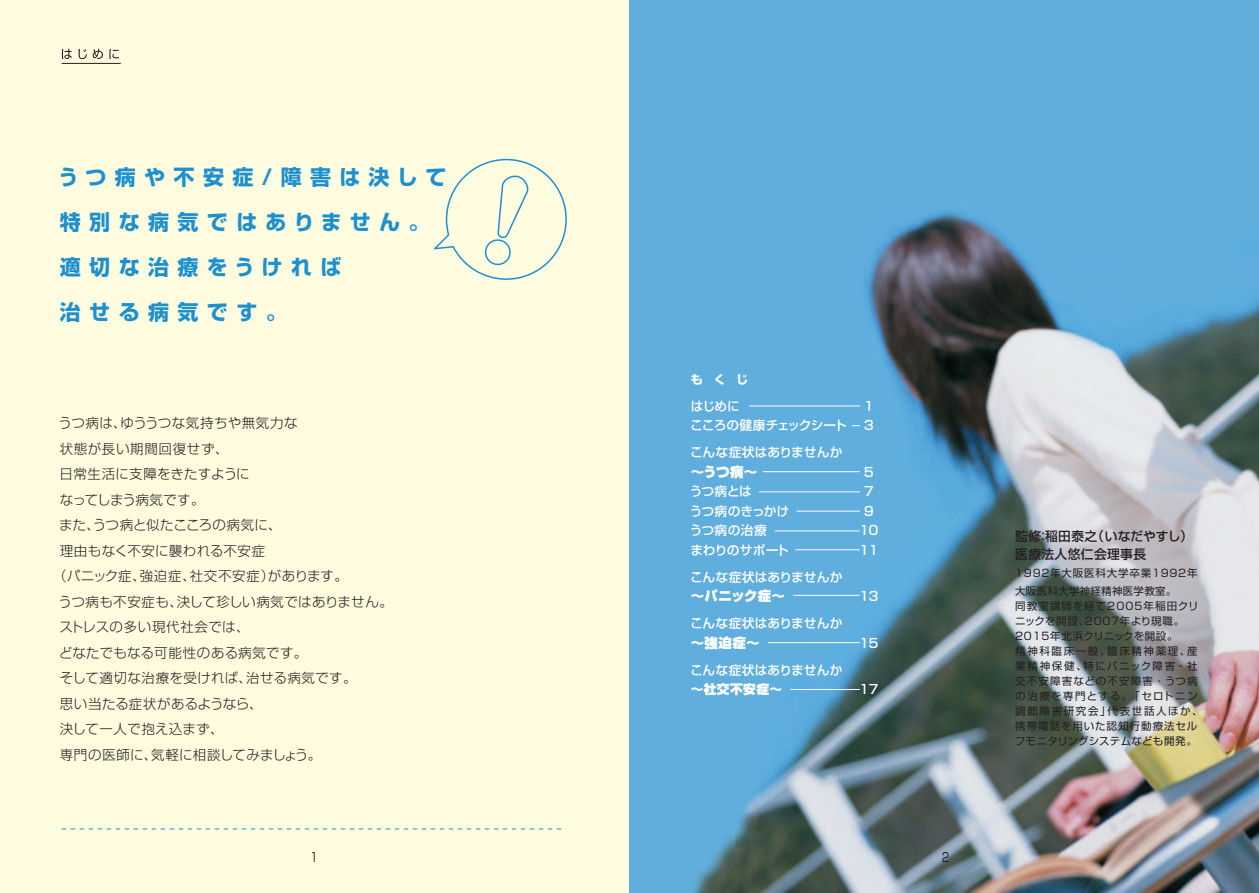
<style>
.page{position:relative;width:1259px;height:893px;background:#fff}
.page>*{position:absolute;margin:0;border:0;box-sizing:border-box;transform-origin:0 0}
.t1{font:700 21px/45px "Shin Go Pro";letter-spacing:.4em;color:#1d90d0}
.t2{font:300 13.5px "Shin Go Pro";letter-spacing:.025em;color:#231f20}
.t3{font:300 13.5px "Shin Go Pro";letter-spacing:-.005em;color:#231f20}
.t4{font:900 13.5px "Shin Go Pro";letter-spacing:.02em;color:#fff}
.t5{font:300 13.5px "Shin Go Pro";letter-spacing:.005em;color:#231f20}
.t6{font:300 13.5px "Shin Go Pro";letter-spacing:.05em;color:#231f20}
.t7{font:300 13.5px "Shin Go Pro";letter-spacing:-.06em;color:#231f20}
.t8{font:500 12.75px "Shin Go Pro";letter-spacing:.02em;color:#fff}
.t9{font:500 12.75px/19.5px "Shin Go Pro";letter-spacing:-.005em;color:#fff}
.t10{font:500 12.75px/18px "Shin Go Pro";letter-spacing:.03em;color:#231f20}
.t11{font:500 12.75px/19.5px "Shin Go Pro";letter-spacing:-.065em;color:#fff}
.t12{font:900 12.75px "Shin Go Pro";letter-spacing:.03em;color:#fff}
.t13{font:700 12px "Shin Go Pro";color:#fff}
.t14{font:10.5px/15px "Shin Go Pro";letter-spacing:.1em;color:#231f20}
.t15{font:10.5px/18px "Shin Go Pro";letter-spacing:.075em;color:#231f20}
</style>
<div class="page">
<div style="left:0;top:0;width:629px;height:893px;background:#fffce0"></div>
<img style="left:629px;top:0;width:630px;height:893px">
<svg style="left:62px;top:829px;width:500px;height:1px"></svg>
<svg style="left:312px;top:852px;width:3px;height:10px"></svg>
<svg style="left:942px;top:852px;width:6px;height:10px"></svg>
<svg style="left:62px;top:49px;width:10px;height:10px"></svg>
<svg style="left:79px;top:49px;width:8px;height:10px"></svg>
<svg style="left:93px;top:49px;width:10px;height:10px"></svg>
<svg style="left:109px;top:49px;width:10px;height:10px"></svg>
<hr style="left:62px;top:63px;width:59px;height:1px;background:#231f20">
<svg style="left:434px;top:158px;width:133px;height:122px"></svg>
<hr style="left:749px;top:406px;width:110px;height:1px;background:#fff">
<hr style="left:763px;top:471px;width:96px;height:1px;background:#fff">
<hr style="left:759px;top:492px;width:100px;height:1px;background:#fff">
<hr style="left:796px;top:511px;width:63px;height:1px;background:#fff">
<hr style="left:774px;top:531px;width:85px;height:1px;background:#fff">
<hr style="left:795px;top:549px;width:64px;height:1px;background:#fff">
<hr style="left:793px;top:595px;width:66px;height:1px;background:#fff">
<hr style="left:768px;top:642px;width:91px;height:1px;background:#fff">
<hr style="left:790px;top:689px;width:69px;height:1px;background:#fff">
<h1 class="t1" style="left:58px;top:152px;width:390px">うつ病や不安症/障害は決して特別な病気ではありません。適切な治療をうければ<br>治せる病気です。</h1>
<p class="t2" style="left:59px;top:412px;width:241px">うつ病は、ゆううつな気持ちや無気力な</p>
<p class="t6" style="left:60px;top:438px;width:170px">状態が長い期間回復せず、</p>
<p class="t2" style="left:60px;top:463px;width:191px">日常生活に支障をきたすように</p>
<p class="t7" style="left:60px;top:489px;width:146px">なってしまう病気です。</p>
<p class="t3" style="left:59px;top:514px;width:224px">また、うつ病と似たこころの病気に、</p>
<p class="t2" style="left:60px;top:540px;width:207px">理由もなく不安に襲われる不安症</p>
<p class="t2" style="left:53px;top:565px;width:296px">（パニック症、強迫症、社交不安症）があります。</p>
<p class="t2" style="left:59px;top:591px;width:336px">うつ病も不安症も、決して珍しい病気ではありません。</p>
<p class="t2" style="left:60px;top:616px;width:192px">ストレスの多い現代社会では、</p>
<p class="t2" style="left:59px;top:642px;width:250px">どなたでもなる可能性のある病気です。</p>
<p class="t2" style="left:60px;top:667px;width:298px">そして適切な治療を受ければ、治せる病気です。</p>
<p class="t5" style="left:60px;top:693px;width:204px">思い当たる症状があるようなら、</p>
<p class="t2" style="left:60px;top:718px;width:165px">決して一人で抱え込まず、</p>
<p class="t2" style="left:60px;top:744px;width:263px">専門の医師に、気軽に相談してみましょう。</p>
<p class="t13" style="left:691px;top:370px;width:59px">も　く　じ</p>
<p class="t11" style="left:690px;top:395px;width:158px">はじめに<br>こころの健康チェックシート</p>
<p class="t8" style="left:690px;top:442px;width:154px">こんな症状はありませんか</p>
<p class="t4" style="left:691px;top:461px;width:68px">～うつ病～</p>
<p class="t9" style="left:690px;top:480px;width:101px">うつ病とは<br>うつ病のきっかけうつ病の治療<br>まわりのサポート</p>
<p class="t8" style="left:690px;top:567px;width:154px">こんな症状はありませんか</p>
<p class="t4" style="left:691px;top:586px;width:96px">～パニック症～</p>
<p class="t8" style="left:690px;top:613px;width:154px">こんな症状はありませんか</p>
<p class="t4" style="left:691px;top:632px;width:70px">～強迫症～</p>
<p class="t8" style="left:690px;top:660px;width:154px">こんな症状はありませんか</p>
<p class="t12" style="left:691px;top:679px;width:93px">～社交不安症～</p>
<p class="t9" style="left:862px;top:395px;width:14px">１<br>３</p>
<p class="t9" style="left:857px;top:461px;width:24px;text-align:center">５<br>７<br>９<br>１０<br>１１</p>
<p class="t9" style="left:857px;top:585px;width:24px">１３</p>
<p class="t9" style="left:857px;top:632px;width:24px">１５</p>
<p class="t9" style="left:857px;top:678px;width:24px">１７</p>
<p class="t10" style="left:1015px;top:525px;width:179px">監修：稲田泰之（いなだやすし）医療法人悠仁会理事長</p>
<p class="t15" style="left:1015px;top:562px;width:184px">1992年大阪医科大学卒業1992年大阪医科大学神経精神医学教室。</p>
<p class="t14" style="left:1014px;top:597px;width:189px">同教室講師を経て2005年稲田クリニックを開設、2007年より現職。<br>2015年北浜クリニックを開設。<br>精神科臨床一般、臨床精神薬理、産業精神保健、特にパニック障害・社交不安障害などの不安障害･うつ病の治療を専門とする。「セロトニン調節障害研究会」代表世話人ほか、携帯電話を用いた認知行動療法セルフモニタリングシステムなども開発。</p>
</div>
